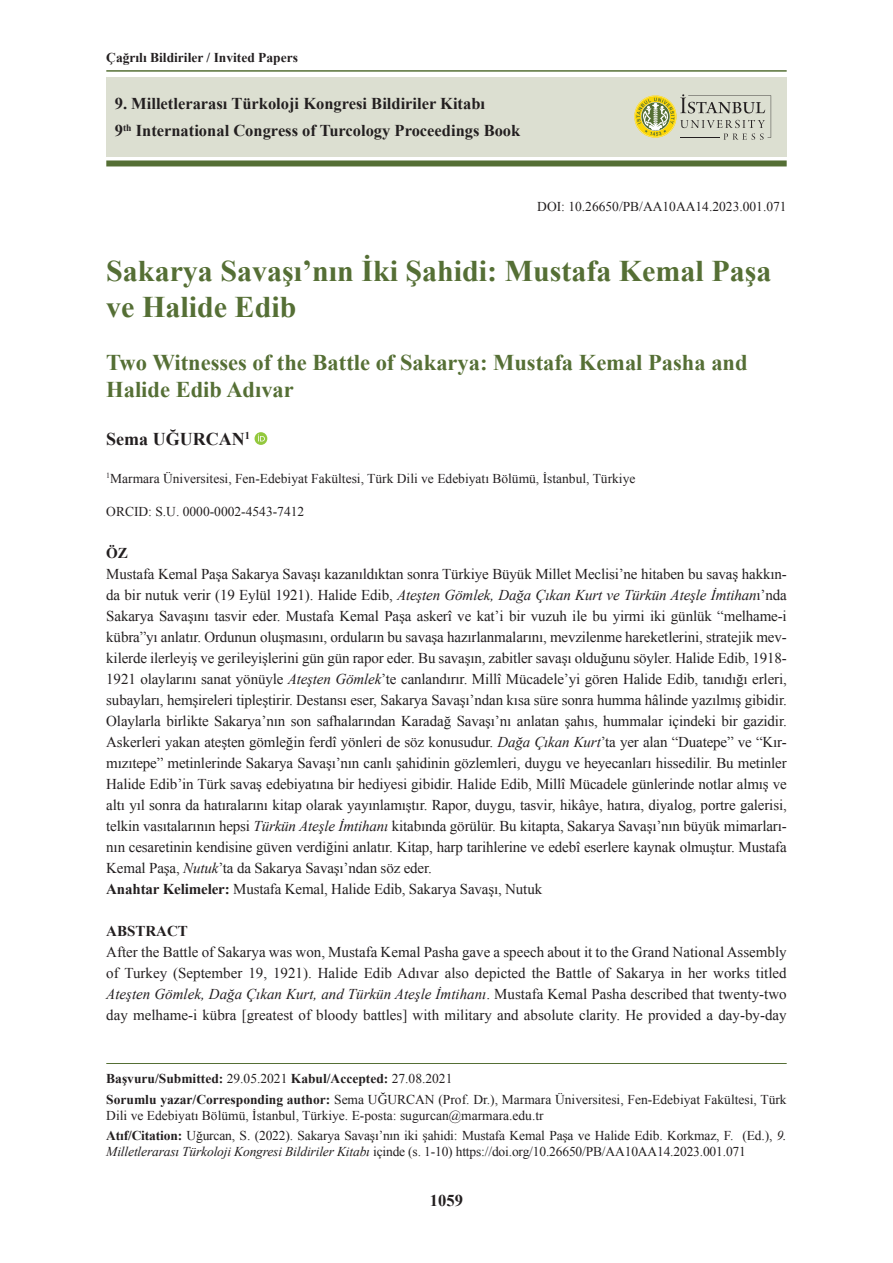
<style>
.page{position:relative;width:893px;height:1263px;background:#fff}
.page>*{position:absolute;margin:0;border:0;box-sizing:border-box;transform-origin:0 0}
.t1{font:700 30px/36px "Times New Roman";color:#556f35}
.t2{font:700 22.5px/27px "Times New Roman";color:#556f35}
.t3{font:700 18px "Times New Roman";color:#231f20}
.t4{font:700 16.5px/27px "Times New Roman";color:#231f20}
.t5{font:15px/21px "Times New Roman";letter-spacing:-.01em;color:#231f20}
.t6{font:700 15px "Times New Roman";color:#231f20}
.t7{font:13.5px/20.4px "Times New Roman";color:#231f20}
.t8{font:700 13.5px "Times New Roman";color:#231f20}
.s1{font-style:italic}
.s2{font-weight:700}
</style>
<div class="page">
<div style="left:106px;top:77px;width:681px;height:80px;background:#dcdfd1"></div>
<div style="left:106px;top:160px;width:681px;height:6px;background:#556f35"></div>
<svg style="left:634px;top:94px;width:137px;height:46px"></svg>
<hr style="left:106px;top:70px;width:681px;height:2px;background:#556f35">
<hr style="left:106px;top:1063px;width:681px;height:1px;background:#556f35">
<svg style="left:255px;top:432px;width:12px;height:13px"></svg>
<svg style="left:258px;top:434px;width:7px;height:7px"></svg>
<p class="t8" style="left:106px;top:48px;width:193px">Çağrılı Bildiriler / Invited Papers</p>
<p class="t4" style="left:115px;top:90px;width:407px">9. Milletlerarası Türkoloji Kongresi Bildiriler Kitabı<br>9<sup>th</sup> International Congress of Turcology Proceedings Book</p>
<p class="t7" style="left:537px;top:196px;width:251px">DOI: 10.26650/PB/AA10AA14.2023.001.071</p>
<h1 class="t1" style="left:106px;top:253px;width:667px">Sakarya Savaşı’nın İki Şahidi: Mustafa Kemal Paşa ve Halide Edib</h1>
<h2 class="t2" style="left:106px;top:348px;width:643px">Two Witnesses of the Battle of Sakarya: Mustafa Kemal Pasha and<br>Halide Edib Adıvar</h2>
<p class="t3" style="left:106px;top:426px;width:145px">Sema UĞURCAN<sup>1</sup></p>
<p class="t7" style="left:106px;top:468px;width:531px"><sup>1</sup>Marmara Üniversitesi, Fen-Edebiyat Fakültesi, Türk Dili ve Edebiyatı Bölümü, İstanbul, Türkiye</p>
<p class="t7" style="left:106px;top:501px;width:199px">ORCID: S.U. 0000-0002-4543-7412</p>
<p class="t6" style="left:106px;top:542px;width:23px">ÖZ</p>
<p class="t5" style="left:106px;top:563px;width:682px">Mustafa Kemal Paşa Sakarya Savaşı kazanıldıktan sonra Türkiye Büyük Millet Meclisi’ne hitaben bu savaş hakkın&shy;da bir nutuk verir (19 Eylül 1921). Halide Edib, <span class="s1">Ateşten Gömlek, Dağa Çıkan Kurt ve Türkün Ateşle İmtihan</span>ı’nda Sakarya Savaşını tasvir eder. Mustafa Kemal Paşa askerî ve kat’i bir vuzuh ile bu yirmi iki günlük “melhame-i kübra”yı anlatır. Ordunun oluşmasını, orduların bu savaşa hazırlanmalarını, mevzilenme hareketlerini, stratejik mev&shy;kilerde ilerleyiş ve gerileyişlerini gün gün rapor eder. Bu savaşın, zabitler savaşı olduğunu söyler. Halide Edib, 1918- 1921 olaylarını sanat yönüyle <span class="s1">Ateşten Gömlek</span>’te canlandırır. Millî Mücadele’yi gören Halide Edib, tanıdığı erleri, subayları, hemşireleri tipleştirir. Destansı eser, Sakarya Savaşı’ndan kısa süre sonra humma hâlinde yazılmış gibidir.<br>Olaylarla birlikte Sakarya’nın son safhalarından Karadağ Savaşı’nı anlatan şahıs, hummalar içindeki bir gazidir.<br>Askerleri yakan ateşten gömleğin ferdî yönleri de söz konusudur. <span class="s1">Dağa Çıkan Kurt</span>’ta yer alan “Duatepe” ve “Kır&shy;mızıtepe” metinlerinde Sakarya Savaşı’nın canlı şahidinin gözlemleri, duygu ve heyecanları hissedilir. Bu metinler Halide Edib’in Türk savaş edebiyatına bir hediyesi gibidir. Halide Edib, Millî Mücadele günlerinde notlar almış ve altı yıl sonra da hatıralarını kitap olarak yayınlamıştır. Rapor, duygu, tasvir, hikâye, hatıra, diyalog, portre galerisi, telkin vasıtalarının hepsi <span class="s1">Türkün Ateşle İmtihanı</span> kitabında görülür. Bu kitapta, Sakarya Savaşı’nın büyük mimarları&shy;nın cesaretinin kendisine güven verdiğini anlatır. Kitap, harp tarihlerine ve edebî eserlere kaynak olmuştur. Mustafa Kemal Paşa, <span class="s1">Nutuk</span>’ta da Sakarya Savaşı’ndan söz eder.<br><span class="s2">Anahtar Kelimeler:</span> Mustafa Kemal, Halide Edib, Sakarya Savaşı, Nutuk</p>
<p class="t6" style="left:106px;top:920px;width:83px">ABSTRACT</p>
<p class="t5" style="left:106px;top:941px;width:682px;text-align:justify">After the Battle of Sakarya was won, Mustafa Kemal Pasha gave a speech about it to the Grand National Assembly of Turkey (September 19, 1921). Halide Edib Adıvar also depicted the Battle of Sakarya in her works titled <span class="s1">Ateşten Gömlek, Dağa Çıkan Kurt, and Türkün Ateşle İmtihanı</span>. Mustafa Kemal Pasha described that twenty-two day melhame-i kübra [greatest of bloody battles] with military and absolute clarity. He provided a day-by-day</p>
<p class="t7" style="left:106px;top:1068px;width:682px"><span class="s2">Başvuru/Submitted:</span> 29.05.2021 <span class="s2">Kabul/Accepted:</span> 27.08.2021<br><span class="s2">Sorumlu yazar/Corresponding author:</span> Sema UĞURCAN (Prof. Dr.), Marmara Üniversitesi, Fen-Edebiyat Fakültesi, Türk</p>
<p class="t7" style="left:106px;top:1105px;width:682px">Dili ve Edebiyatı Bölümü, İstanbul, Türkiye. E-posta: sugurcan@marmara.edu.tr<br><span class="s2">Atıf/Citation:</span> Uğurcan, S. (2022). Sakarya Savaşı’nın iki şahidi: Mustafa Kemal Paşa ve Halide Edib. Korkmaz, F. (Ed.), <span class="s1">9.</span></p>
<p class="t7" style="left:106px;top:1141px;width:641px"><span class="s1">Milletlerarası Türkoloji Kongresi Bildiriler Kitabı</span> içinde (s. 1-10) https://doi.org/10.26650/PB/AA10AA14.2023.001.071</p>
<p class="t4" style="left:430px;top:1187px;width:34px">1059</p>
</div>
